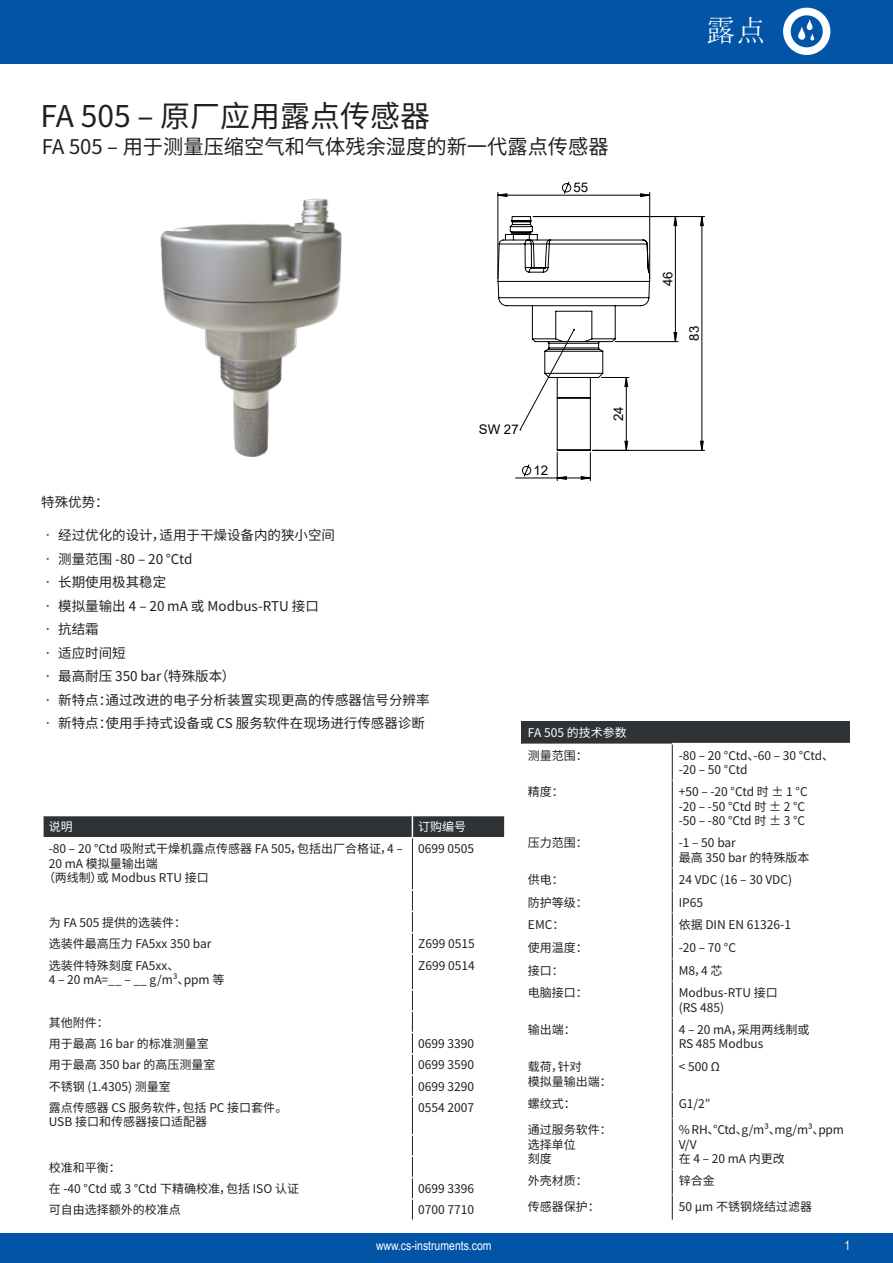
<style>
.page{position:relative;width:893px;height:1263px;background:#fff}
.page>*{position:absolute;margin:0;border:0;box-sizing:border-box;transform-origin:0 0}
.t1{font:30px "Noto Sans CJ Ksc";color:#231f20}
.t2{font:30px "Sim Sun";color:#fff}
.t3{font:20.25px "Noto Sans CJ Ksc";color:#231f20}
.t4{font:13.5px "Noto Sans CJ Ksc";color:#231f20}
.t5{font:13.2px "Arial";color:#000}
.t6{font:12.75px "Arial Narrow";color:#fff}
.t7{font:12px/14.4px "Noto Sans CJ Ksc";color:#231f20}
.t8{font:12px/14.4px "Noto Sans CJ Ksc";letter-spacing:-.02em;color:#231f20}
.t9{font:12px "Noto Sans CJ Ksc";color:#fff}
</style>
<div class="page">
<div style="left:0;top:0;width:893px;height:64px;background:#0154a6"></div>
<img style="left:160px;top:198px;width:182px;height:260px">
<hr style="left:867px;top:181px;width:1px;height:322px;background:#000">
<hr style="left:426px;top:181px;width:1px;height:322px;background:#000">
<hr style="left:426px;top:181px;width:322px;height:1px;background:#000">
<hr style="left:498px;top:192px;width:1px;height:87px;background:#000">
<hr style="left:649px;top:192px;width:1px;height:87px;background:#000">
<hr style="left:615px;top:341px;width:63px;height:1px;background:#000">
<hr style="left:533px;top:216px;width:172px;height:1px;background:#000">
<hr style="left:593px;top:450px;width:112px;height:1px;background:#000">
<svg style="left:497px;top:181px;width:153px;height:16px"></svg>
<svg style="left:673px;top:216px;width:31px;height:235px"></svg>
<svg style="left:497px;top:215px;width:154px;height:266px"></svg>
<svg style="left:43px;top:815px;width:461px;height:22px;background:#3c3f42"></svg>
<hr style="left:412px;top:838px;width:1px;height:51px;background:#231f20">
<svg style="left:412px;top:891px;width:1px;height:62px"></svg>
<hr style="left:412px;top:955px;width:1px;height:34px;background:#231f20">
<svg style="left:412px;top:990px;width:1px;height:106px"></svg>
<hr style="left:412px;top:1097px;width:1px;height:37px;background:#231f20">
<svg style="left:412px;top:1135px;width:1px;height:84px"></svg>
<div style="left:522px;top:721px;width:328px;height:23px;background:#2f3336"></div>
<hr style="left:672px;top:744px;width:1px;height:36px;background:#231f20">
<hr style="left:672px;top:780px;width:1px;height:51px;background:#231f20">
<hr style="left:672px;top:831px;width:1px;height:37px;background:#231f20">
<svg style="left:672px;top:869px;width:1px;height:111px"></svg>
<hr style="left:672px;top:981px;width:1px;height:37px;background:#231f20">
<hr style="left:672px;top:1018px;width:1px;height:37px;background:#231f20">
<hr style="left:672px;top:1055px;width:1px;height:37px;background:#231f20">
<svg style="left:672px;top:1093px;width:1px;height:25px"></svg>
<hr style="left:672px;top:1118px;width:1px;height:51px;background:#231f20">
<svg style="left:672px;top:1170px;width:1px;height:50px"></svg>
<hr style="left:672px;top:743px;width:179px;height:1px;background:#fff">
<hr style="left:672px;top:780px;width:179px;height:1px;background:#fff">
<hr style="left:672px;top:831px;width:179px;height:1px;background:#fff">
<hr style="left:672px;top:867px;width:179px;height:2px;background:#fff">
<hr style="left:672px;top:890px;width:179px;height:1px;background:#fff">
<hr style="left:672px;top:912px;width:179px;height:2px;background:#fff">
<hr style="left:672px;top:936px;width:179px;height:1px;background:#fff">
<hr style="left:672px;top:958px;width:179px;height:1px;background:#fff">
<hr style="left:672px;top:980px;width:179px;height:2px;background:#fff">
<hr style="left:672px;top:1017px;width:179px;height:2px;background:#fff">
<hr style="left:672px;top:1055px;width:179px;height:1px;background:#fff">
<hr style="left:672px;top:1091px;width:179px;height:2px;background:#fff">
<hr style="left:672px;top:1118px;width:179px;height:1px;background:#fff">
<hr style="left:672px;top:1194px;width:179px;height:1px;background:#fff">
<div style="left:0;top:1233px;width:893px;height:30px;background:#0154a6"></div>
<svg style="left:783px;top:8px;width:47px;height:47px"></svg>
<h1 class="t1" style="left:41px;top:99px;width:391px">FA 505 – 原厂应用露点传感器</h1>
<h2 class="t3" style="left:42px;top:135px;width:568px">FA 505 – 用于测量压缩空气和气体残余湿度的新一代露点传感器</h2>
<p class="t5" style="left:573px;top:178px;width:16px">55</p>
<p class="t5" style="left:479px;top:421px;width:41px">SW 27</p>
<p class="t5" style="left:533px;top:461px;width:16px">12</p>
<p class="t5" style="left:610px;top:421px;width:16px;rotate:-90deg">24</p>
<h1 class="t2" style="left:706px;top:15px;width:61px">露点</h1>
<p class="t5" style="left:659px;top:286px;width:16px;rotate:-90deg">46</p>
<p class="t5" style="left:685px;top:341px;width:16px;rotate:-90deg">83</p>
<p class="t4" style="left:41px;top:494px;width:69px">特殊优势：</p>
<p class="t4" style="left:41px;top:527px;width:295px">• 经过优化的设计，适用于干燥设备内的狭小空间</p>
<p class="t4" style="left:41px;top:551px;width:153px">• 测量范围 -80 – 20 °Ctd</p>
<p class="t4" style="left:41px;top:574px;width:127px">• 长期使用极其稳定</p>
<p class="t4" style="left:41px;top:598px;width:279px">• 模拟量输出 4 – 20 mA 或 Modbus-RTU 接口</p>
<p class="t4" style="left:41px;top:621px;width:59px">• 抗结霜</p>
<p class="t4" style="left:41px;top:645px;width:86px">• 适应时间短</p>
<p class="t4" style="left:41px;top:668px;width:195px">• 最高耐压 350 bar（特殊版本）</p>
<p class="t4" style="left:41px;top:692px;width:390px">• 新特点：通过改进的电子分析装置实现更高的传感器信号分辨率</p>
<p class="t4" style="left:41px;top:715px;width:385px">• 新特点：使用手持式设备或 CS 服务软件在现场进行传感器诊断</p>
<p class="t9" style="left:49px;top:820px;width:25px">说明</p>
<p class="t9" style="left:418px;top:820px;width:49px">订购编号</p>
<p class="t7" style="left:49px;top:842px;width:356px">-80 – 20 °Ctd 吸附式干燥机露点传感器 FA 505，包括出厂合格证，4 –</p>
<p class="t7" style="left:49px;top:856px;width:111px">20 mA 模拟量输出端</p>
<p class="t7" style="left:43px;top:871px;width:167px">（两线制）或 Modbus RTU 接口</p>
<p class="t7" style="left:418px;top:842px;width:57px">0699 0505</p>
<p class="t7" style="left:49px;top:912px;width:164px;line-height:21.3px">为 FA 505 提供的选装件：<br>选装件最高压力 FA5xx 350 bar</p>
<p class="t7" style="left:418px;top:937px;width:58px">Z699 0515</p>
<p class="t7" style="left:49px;top:958px;width:177px">选装件特殊刻度 FA5xx、<br>4 – 20 mA=__ – __ g/m³、ppm 等</p>
<p class="t7" style="left:418px;top:958px;width:58px">Z699 0514</p>
<p class="t7" style="left:49px;top:1012px;width:162px;line-height:21.3px">其他附件：<br>用于最高 16 bar 的标准测量室</p>
<p class="t7" style="left:418px;top:1036px;width:57px">0699 3390</p>
<p class="t7" style="left:49px;top:1058px;width:168px">用于最高 350 bar 的高压测量室</p>
<p class="t7" style="left:418px;top:1058px;width:57px">0699 3590</p>
<p class="t7" style="left:49px;top:1079px;width:124px">不锈钢 (1.4305) 测量室</p>
<p class="t7" style="left:418px;top:1079px;width:57px">0699 3290</p>
<p class="t7" style="left:49px;top:1101px;width:240px">露点传感器 CS 服务软件，包括 PC 接口套件。<br>USB 接口和传感器接口适配器</p>
<p class="t7" style="left:418px;top:1101px;width:57px">0554 2007</p>
<p class="t7" style="left:49px;top:1157px;width:252px;line-height:21.3px">校准和平衡：<br>在 -40 °Ctd 或 3 °Ctd 下精确校准，包括 ISO 认证</p>
<p class="t7" style="left:418px;top:1182px;width:57px">0699 3396</p>
<p class="t7" style="left:49px;top:1203px;width:133px">可自由选择额外的校准点</p>
<p class="t7" style="left:418px;top:1203px;width:57px">0700 7710</p>
<p class="t9" style="left:528px;top:726px;width:100px">FA 505 的技术参数</p>
<p class="t7" style="left:528px;top:748px;width:61px">测量范围：</p>
<p class="t7" style="left:679px;top:748px;width:157px">-80 – 20 °Ctd、-60 – 30 °Ctd、-20 – 50 °Ctd</p>
<p class="t7" style="left:528px;top:785px;width:37px">精度：</p>
<p class="t7" style="left:679px;top:785px;width:130px">+50 – -20 °Ctd 时 ± 1 °C -20 – -50 °Ctd 时 ± 2 °C -50 – -80 °Ctd 时 ± 3 °C</p>
<p class="t7" style="left:528px;top:836px;width:61px">压力范围：</p>
<p class="t7" style="left:679px;top:836px;width:132px">-1 – 50 bar<br>最高 350 bar 的特殊版本</p>
<p class="t7" style="left:528px;top:873px;width:37px">供电：</p>
<p class="t7" style="left:679px;top:873px;width:115px">24 VDC (16 – 30 VDC)</p>
<p class="t7" style="left:528px;top:895px;width:61px">防护等级：</p>
<p class="t7" style="left:679px;top:895px;width:26px">IP65</p>
<p class="t7" style="left:528px;top:917px;width:38px">EMC：</p>
<p class="t7" style="left:679px;top:917px;width:114px">依据 DIN EN 61326-1</p>
<p class="t7" style="left:528px;top:941px;width:61px">使用温度：</p>
<p class="t7" style="left:679px;top:941px;width:59px">-20 – 70 °C</p>
<p class="t7" style="left:528px;top:963px;width:37px">接口：</p>
<p class="t7" style="left:679px;top:963px;width:45px">M8，4 芯</p>
<p class="t7" style="left:528px;top:986px;width:61px">电脑接口：</p>
<p class="t7" style="left:679px;top:986px;width:101px">Modbus-RTU 接口(RS 485)</p>
<p class="t7" style="left:528px;top:1022px;width:49px">输出端：</p>
<p class="t7" style="left:679px;top:1022px;width:132px">4 – 20 mA，采用两线制或<br>RS 485 Modbus</p>
<p class="t7" style="left:528px;top:1060px;width:85px">载荷，针对<br>模拟量输出端：</p>
<p class="t7" style="left:679px;top:1060px;width:43px">&lt; 500 Ω</p>
<p class="t7" style="left:528px;top:1097px;width:49px">螺纹式：</p>
<p class="t7" style="left:679px;top:1097px;width:33px">G1/2″</p>
<p class="t7" style="left:528px;top:1123px;width:85px">通过服务软件：选择单位<br>刻度</p>
<p class="t8" style="left:679px;top:1123px;width:167px">% RH、°Ctd、g/m³、mg/m³、ppm<br>V/V<br>在 4 – 20 mA 内更改</p>
<p class="t7" style="left:528px;top:1174px;width:61px">外壳材质：</p>
<p class="t7" style="left:679px;top:1174px;width:37px">锌合金</p>
<p class="t7" style="left:528px;top:1199px;width:73px">传感器保护：</p>
<p class="t7" style="left:679px;top:1199px;width:135px">50 μm 不锈钢烧结过滤器</p>
<p class="t6" style="left:376px;top:1236px;width:117px">www.cs-instruments.com</p>
<p class="t6" style="left:845px;top:1236px;width:7px">1</p>
</div>
